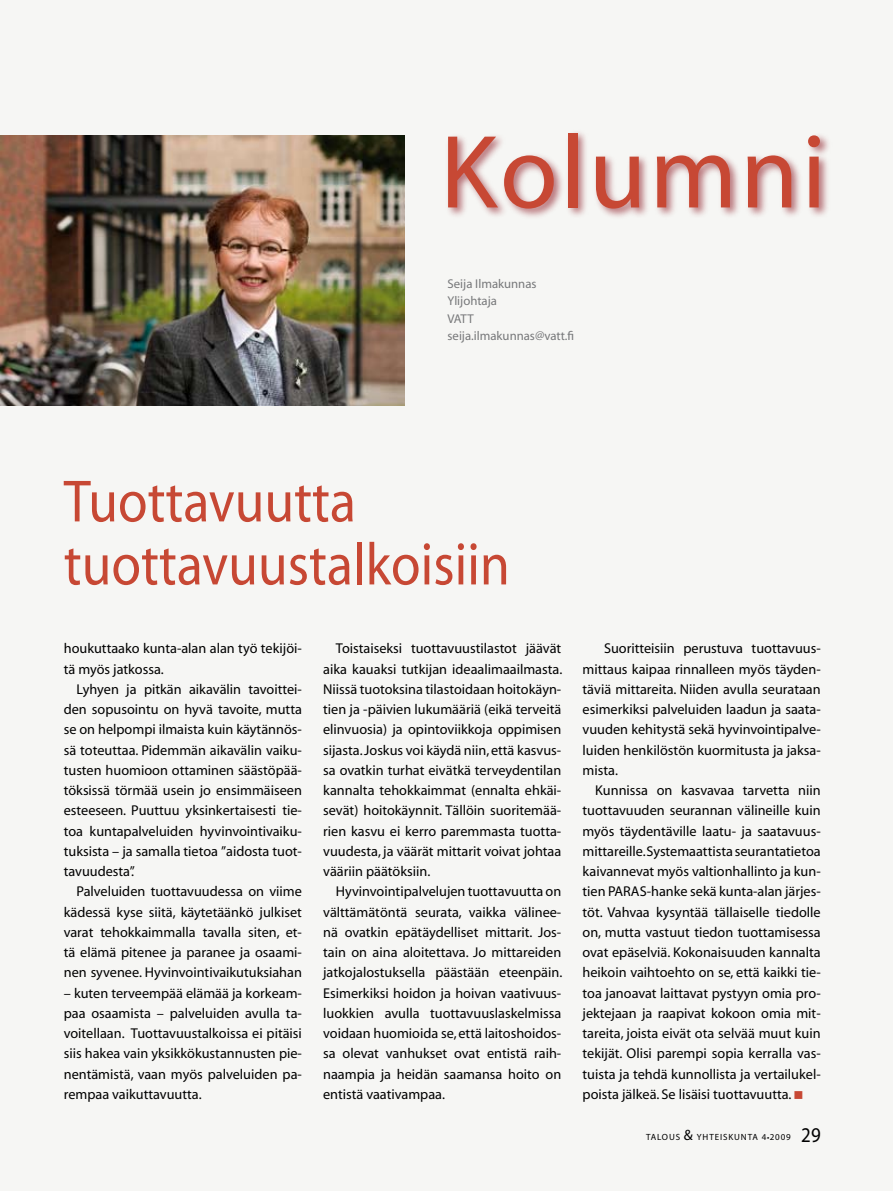
<style>
.page{position:relative;width:893px;height:1191px;background:#f6f6f4}
.page>*{position:absolute;margin:0;border:0;box-sizing:border-box;transform-origin:0 0}
.t1{font:105px "Myriad";letter-spacing:.03em;color:#c74834}
.t2{font:60px/63px "Myriad";color:#c74834;scale:.9 1}
.t3{font:21px "Myriad";color:#000;scale:.9 1}
.t4{font:14.25px/20.2px "Myriad";color:#000;text-align:justify}
.t5{font:12.75px/17.2px "Myriad";color:#77787a}
.t6{font:9px "Myriad";letter-spacing:.1em;color:#000}
.s1{color:#c74834}
.s2{font-size:15px}
</style>
<div class="page">
<div style="left:445px;top:129px;width:387px;height:92px;background:#830511;opacity:.55"></div>
<img style="left:0;top:135px;width:404px;height:271px">
<h1 class="t1" style="left:440px;top:120px;width:388px">Kolumni</h1>
<p class="t5" style="left:448px;top:276px;width:128px">Seija Ilmakunnas<br>Ylijohtaja<br>VATT seija.ilmakunnas@vatt.fi</p>
<h2 class="t2" style="left:64px;top:472px;width:497px">Tuottavuutta tuottavuustalkoisiin</h2>
<p class="t4" style="left:64px;top:639px;width:240px">houkuttaako kunta-alan alan työ tekijöi&shy;tä myös jatkossa.</p>
<p class="t4" style="left:64px;top:679px;width:240px;text-indent:13px">Lyhyen ja pitkän aikavälin tavoittei&shy;den sopusointu on hyvä tavoite, mutta se on helpompi ilmaista kuin käytännös&shy;sä toteuttaa. Pidemmän aikavälin vaiku&shy;tusten huomioon ottaminen säästöpää&shy;töksissä törmää usein jo ensimmäiseen esteeseen. Puuttuu yksinkertaisesti tie&shy;toa kuntapalveluiden hyvinvointivaiku&shy;tuksista – ja samalla tietoa ”aidosta tuot&shy;tavuudesta”.</p>
<p class="t4" style="left:64px;top:882px;width:240px;text-indent:13px">Palveluiden tuottavuudessa on viime kädessä kyse siitä, käytetäänkö julkiset varat tehokkaimmalla tavalla siten, et&shy;tä elämä pitenee ja paranee ja osaami&shy;nen syvenee. Hyvinvointivaikutuksiahan</p>
<p class="t4" style="left:64px;top:983px;width:240px">– kuten terveempää elämää ja korkeam&shy;paa osaamista – palveluiden avulla ta&shy;voitellaan. Tuottavuustalkoissa ei pitäisi siis hakea vain yksikkökustannusten pie&shy;nentämistä, vaan myös palveluiden pa&shy;rempaa vaikuttavuutta.</p>
<p class="t4" style="left:323px;top:639px;width:241px;text-indent:13px">Toistaiseksi tuottavuustilastot jäävät aika kauaksi tutkijan ideaalimaailmasta.<br>Niissä tuotoksina tilastoidaan hoitokäyn&shy;tien ja -päivien lukumääriä (eikä terveitä elinvuosia) ja opintoviikkoja oppimisen sijasta. Joskus voi käydä niin, että kasvus&shy;sa ovatkin turhat eivätkä terveydentilan kannalta tehokkaimmat (ennalta ehkäi&shy;sevät) hoitokäynnit. Tällöin suoritemää&shy;rien kasvu ei kerro paremmasta tuotta&shy;vuudesta, ja väärät mittarit voivat johtaa vääriin päätöksiin.</p>
<p class="t4" style="left:323px;top:882px;width:241px;text-indent:13px">Hyvinvointipalvelujen tuottavuutta on välttämätöntä seurata, vaikka välinee&shy;nä ovatkin epätäydelliset mittarit. Jos&shy;tain on aina aloitettava. Jo mittareiden jatkojalostuksella päästään eteenpäin.<br>Esimerkiksi hoidon ja hoivan vaativuus&shy;luokkien avulla tuottavuuslaskelmissa voidaan huomioida se, että laitoshoidos&shy;sa olevat vanhukset ovat entistä raih&shy;naampia ja heidän saamansa hoito on entistä vaativampaa.</p>
<p class="t4" style="left:583px;top:639px;width:240px;text-indent:21px">Suoritteisiin perustuva tuottavuus&shy;mittaus kaipaa rinnalleen myös täyden&shy;täviä mittareita. Niiden avulla seurataan esimerkiksi palveluiden laadun ja saata&shy;vuuden kehitystä sekä hyvinvointipalve&shy;luiden henkilöstön kuormitusta ja jaksa&shy;mista.</p>
<p class="t4" style="left:583px;top:781px;width:240px;text-indent:13px">Kunnissa on kasvavaa tarvetta niin tuottavuuden seurannan välineille kuin myös täydentäville laatu- ja saatavuus&shy;mittareille.Systemaattista seurantatietoa kaivannevat myös valtionhallinto ja kun&shy;tien PARAS-hanke sekä kunta-alan järjes&shy;töt. Vahvaa kysyntää tällaiselle tiedolle on, mutta vastuut tiedon tuottamisessa ovat epäselviä. Kokonaisuuden kannalta heikoin vaihtoehto on se, että kaikki tie&shy;toa janoavat laittavat pystyyn omia pro&shy;jektejaan ja raapivat kokoon omia mit&shy;tareita, joista eivät ota selvää muut kuin tekijät. Olisi parempi sopia kerralla vas&shy;tuista ja tehdä kunnollista ja vertailukel&shy;poista jälkeä. Se lisäisi tuottavuutta. <span class="s1">■</span></p>
<p class="t6" style="left:646px;top:1133px;width:146px">TALOUS <span class="s2">&amp;</span> YHTEISKUNTA 4 ●2009</p>
<h3 class="t3" style="left:801px;top:1124px;width:23px">29</h3>
</div>
